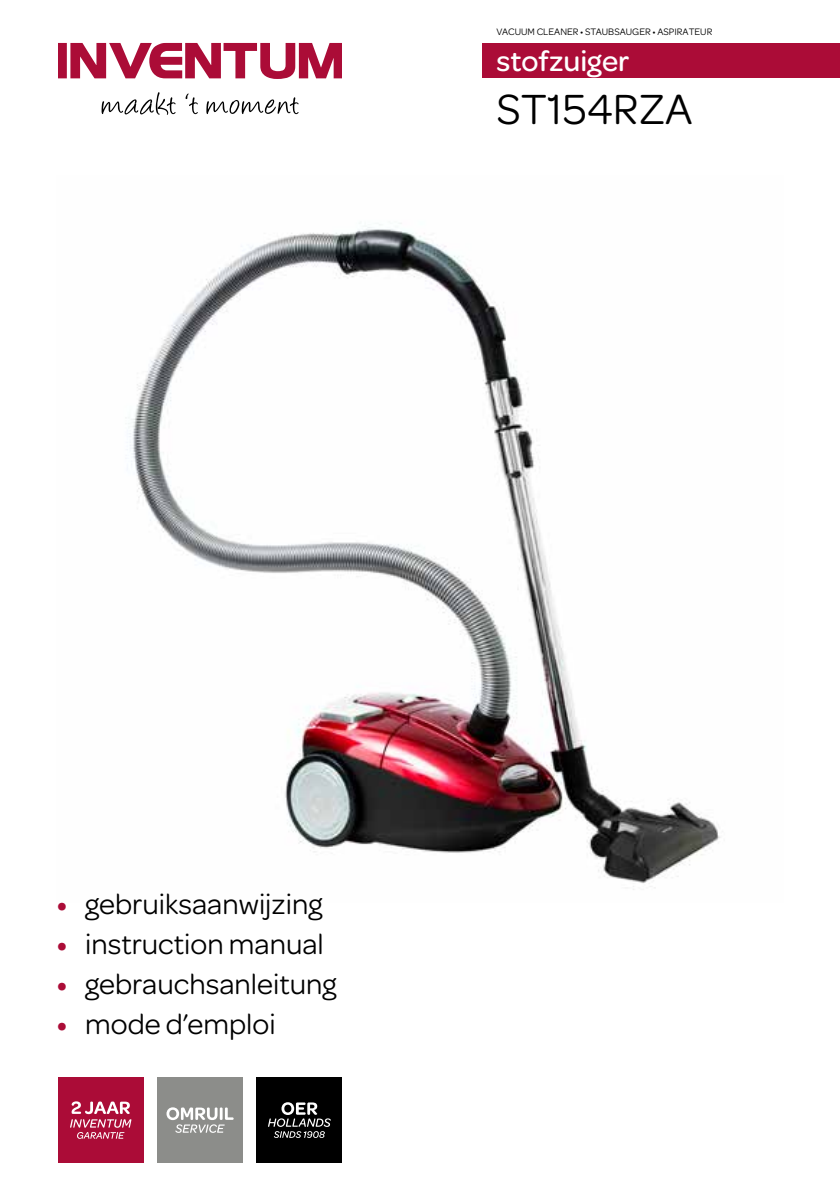
<style>
.page{position:relative;width:840px;height:1191px;background:#fff}
.page>*{position:absolute;margin:0;border:0;box-sizing:border-box;transform-origin:0 0}
.t1{font:45px "Omnes";color:#000}
.t2{font:30px "Omnes";color:#000}
.t3{font:500 30px "Omnes";color:#fff}
.t4{font:10px "Omnes";color:#000}
.s1{font-weight:600;color:#ab0c37}
</style>
<div class="page">
<img style="left:127px;top:223px;width:594px;height:667px">
<div style="left:482px;top:44px;width:357px;height:34px;background:#ab0c37"></div>
<svg style="left:101px;top:92px;width:74px;height:23px"></svg>
<svg style="left:185px;top:93px;width:13px;height:21px"></svg>
<svg style="left:206px;top:97px;width:92px;height:17px"></svg>
<div style="left:58px;top:44px;width:8px;height:33px;background:#ab0c37"></div>
<div style="left:58px;top:43px;width:9px;height:35px;border:2px solid #ab0c37"></div>
<svg style="left:70px;top:43px;width:272px;height:36px"></svg>
<div style="left:58px;top:1077px;width:85px;height:85px;background:#ab0c37"></div>
<svg style="left:70px;top:1101px;width:61px;height:37px"></svg>
<div style="left:157px;top:1077px;width:85px;height:85px;background:#8c8d8a"></div>
<svg style="left:166px;top:1107px;width:67px;height:25px"></svg>
<div style="left:257px;top:1077px;width:85px;height:85px;background:#000"></div>
<svg style="left:268px;top:1102px;width:62px;height:36px"></svg>
<p class="t4" style="left:496px;top:25px;width:217px">VACUUM CLEANER • STAUBSAUGER • ASPIRATEUR</p>
<p class="t3" style="left:496px;top:40px;width:134px">stofzuiger</p>
<h1 class="t1" style="left:496px;top:78px;width:197px">ST154RZA</h1>
<p class="t2" style="left:57px;top:884px;width:267px"><span class="s1">•</span> gebruiksaanwijzing</p>
<p class="t2" style="left:57px;top:924px;width:268px"><span class="s1">•</span> instruction manual</p>
<p class="t2" style="left:57px;top:964px;width:281px"><span class="s1">•</span> gebrauchsanleitung</p>
<p class="t2" style="left:57px;top:1004px;width:220px"><span class="s1">•</span> mode d’emploi</p>
</div>
